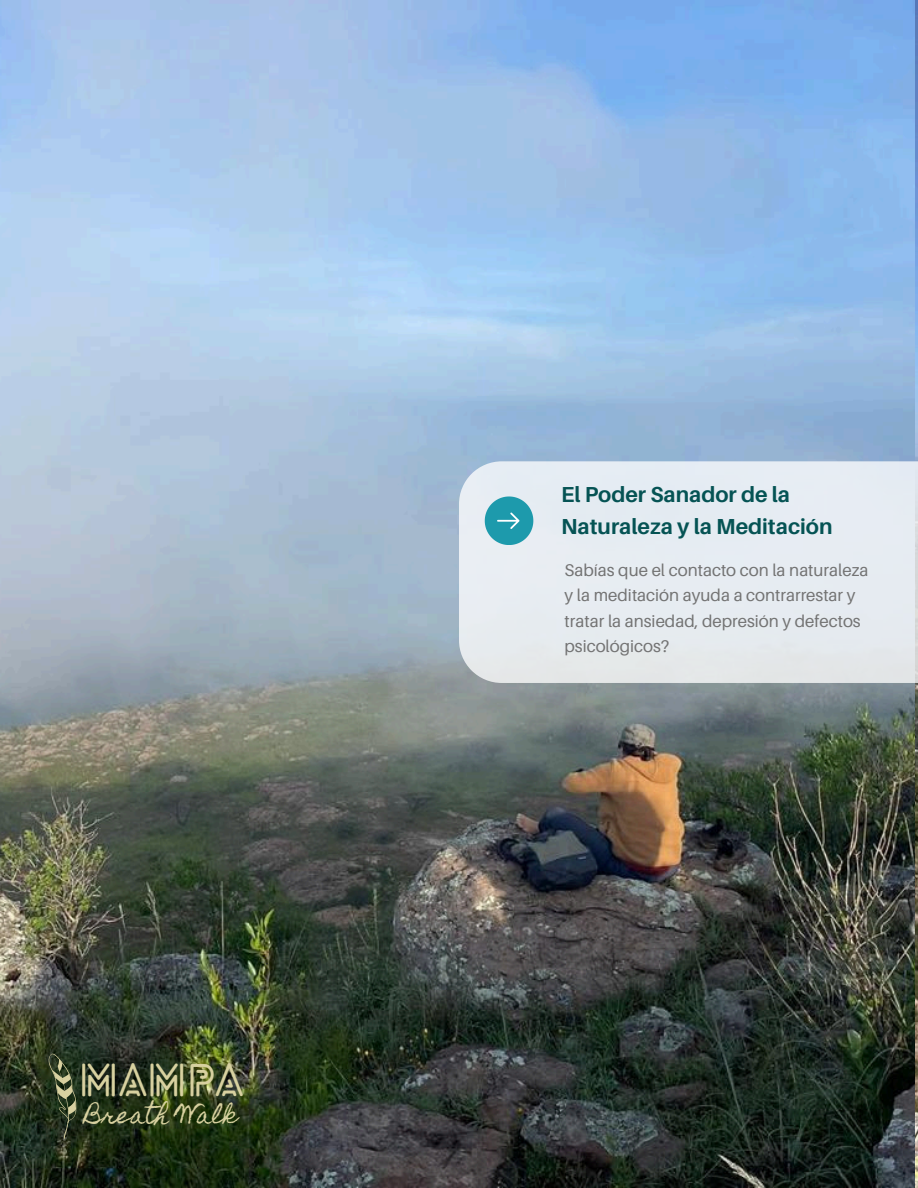
<style>
.page{position:relative;width:918px;height:1188px;background:#fff}
.page>*{position:absolute;margin:0;border:0;box-sizing:border-box;transform-origin:0 0}
.t1{font:700 44.25px "Lovelo Line";color:#d8d1a0}
.t2{font:22.65px "Homemade Apple";color:#d8d1a0}
.t3{font:700 21.75px/32.5px "Aileron";color:#055354}
.t4{font:16.95px/25.3px "Aileron";color:#737373}
</style>
<div class="page">
<img style="left:0;top:0;width:915px;height:1188px">
<svg style="left:459px;top:461px;width:459px;height:222px;background:#e4eaef"></svg>
<svg style="left:485px;top:496px;width:48px;height:49px;background:#4faebd"></svg>
<svg style="left:49px;top:1054px;width:27px;height:85px;background:#424d33"></svg>
<p class="t1" style="left:79px;top:1062px;width:166px">MAMPA</p>
<h2 class="t2" style="left:85px;top:1102px;width:154px">Breath Walk</h2>
<h1 class="t3" style="left:561px;top:478px;width:273px">El Poder Sanador de la<br>Naturaleza y la Meditación</h1>
<p class="t4" style="left:565px;top:557px;width:305px">Sabías que el contacto con la naturaleza y la meditación ayuda a contrarrestar y tratar la ansiedad, depresión y defectos psicológicos?</p>
</div>
